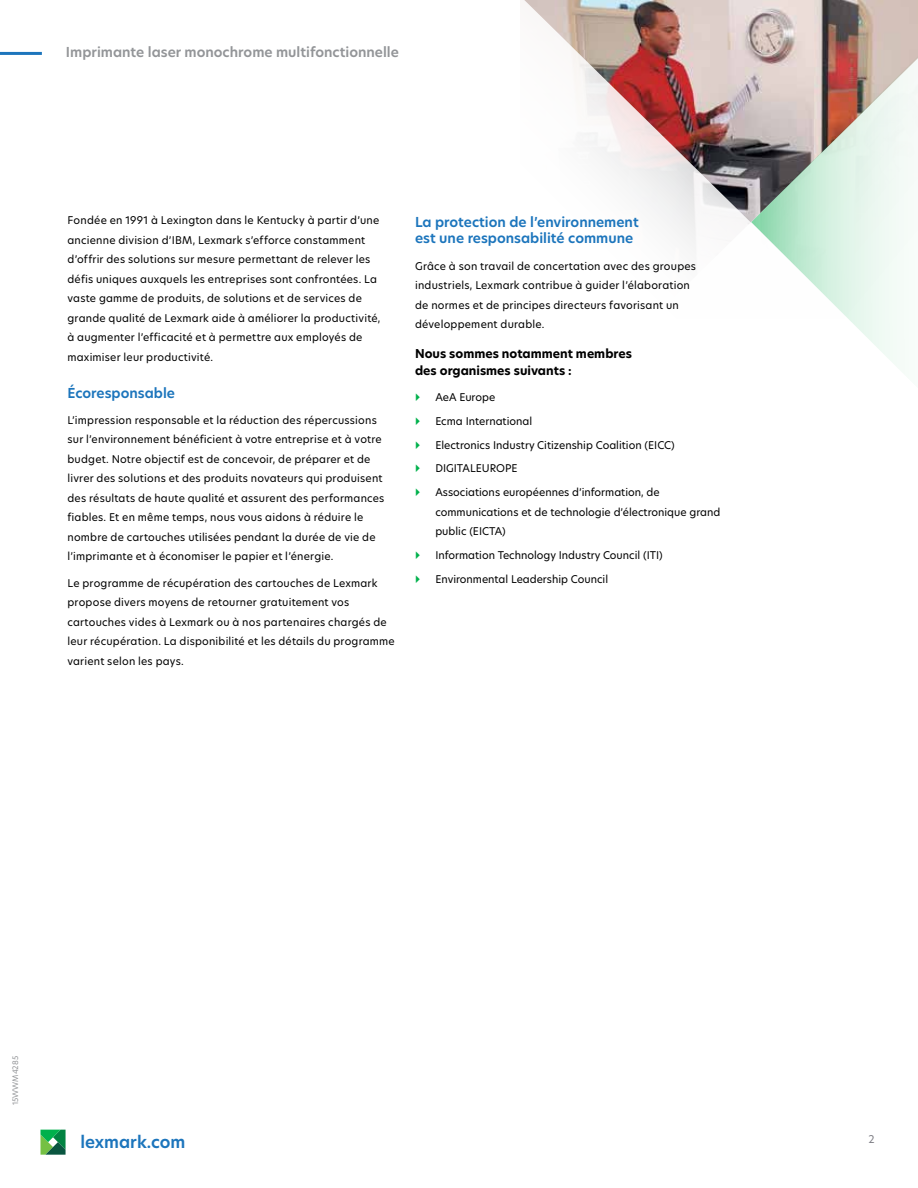
<style>
.page{position:relative;width:918px;height:1188px;background:#fff}
.page>*{position:absolute;margin:0;border:0;box-sizing:border-box;transform-origin:0 0}
.t1{font:600 16.5px "TP Hero";color:#1c75bc}
.t2{font:600 13.5px/16.5px "TP Hero";color:#1c75bc}
.t3{font:600 13.5px "TP Hero";color:#939598}
.t4{font:700 12px/16.5px "TP Hero";color:#000}
.t5{font:10.5px/19.5px "TP Hero";letter-spacing:.02em;color:#000}
.t6{font:10.5px/19.5px "TP Hero";color:#000}
.t7{font:10.5px "TP Hero";color:#7e7e85}
.t8{font:7.5px "TP Hero";color:#939598}
</style>
<div class="page">
<hr style="left:0;top:52px;width:42px;height:3px;background:#1c75bc">
<svg style="left:40px;top:1130px;width:26px;height:25px"></svg>
<img style="left:524px;top:0;width:394px;height:250px">
<svg style="left:751px;top:43px;width:167px;height:326px"></svg>
<p class="t3" style="left:66px;top:43px;width:334px">Imprimante laser monochrome multifonctionnelle</p>
<p class="t5" style="left:68px;top:211px;width:315px">Fondée en 1991 à Lexington dans le Kentucky à partir d’une ancienne division d’IBM, Lexmark s’efforce constamment d’offrir des solutions sur mesure permettant de relever les défis uniques auxquels les entreprises sont confrontées. La vaste gamme de produits, de solutions et de services de grande qualité de Lexmark aide à améliorer la productivité, à augmenter l’efficacité et à permettre aux employés de maximiser leur productivité.</p>
<p class="t2" style="left:68px;top:384px;width:109px">Écoresponsable</p>
<p class="t5" style="left:68px;top:410px;width:318px">L’impression responsable et la réduction des répercussions sur l’environnement bénéficient à votre entreprise et à votre budget. Notre objectif est de concevoir, de préparer et de livrer des solutions et des produits novateurs qui produisent des résultats de haute qualité et assurent des performances fiables. Et en même temps, nous vous aidons à réduire le nombre de cartouches utilisées pendant la durée de vie de l’imprimante et à économiser le papier et l’énergie.</p>
<p class="t5" style="left:68px;top:573px;width:329px">Le programme de récupération des cartouches de Lexmark propose divers moyens de retourner gratuitement vos cartouches vides à Lexmark ou à nos partenaires chargés de leur récupération. La disponibilité et les détails du programme varient selon les pays.</p>
<p class="t2" style="left:415px;top:214px;width:225px">La protection de l’environnement est une responsabilité commune</p>
<p class="t5" style="left:415px;top:256px;width:283px">Grâce à son travail de concertation avec des groupes industriels, Lexmark contribue à guider l’élaboration de normes et de principes directeurs favorisant un développement durable.</p>
<p class="t4" style="left:415px;top:345px;width:218px">Nous sommes notamment membres des organismes suivants :</p>
<p class="t6" style="left:435px;top:387px;width:61px">AeA Europe</p>
<p class="t6" style="left:435px;top:411px;width:98px">Ecma International</p>
<p class="t6" style="left:435px;top:435px;width:241px">Electronics Industry Citizenship Coalition (EICC)</p>
<p class="t6" style="left:435px;top:459px;width:84px">DIGITALEUROPE</p>
<p class="t6" style="left:435px;top:482px;width:286px">Associations européennes d’information, de communications et de technologie d’électronique grand public (EICTA)</p>
<p class="t6" style="left:435px;top:545px;width:229px">Information Technology Industry Council (ITI)</p>
<p class="t6" style="left:435px;top:569px;width:174px">Environmental Leadership Council</p>
<p class="t8" style="left:10px;top:1105px;width:51px;rotate:-90deg">15WWM4285</p>
<h1 class="t1" style="left:80px;top:1131px;width:106px">lexmark.com</h1>
<p class="t7" style="left:868px;top:1132px;width:8px">2</p>
</div>
